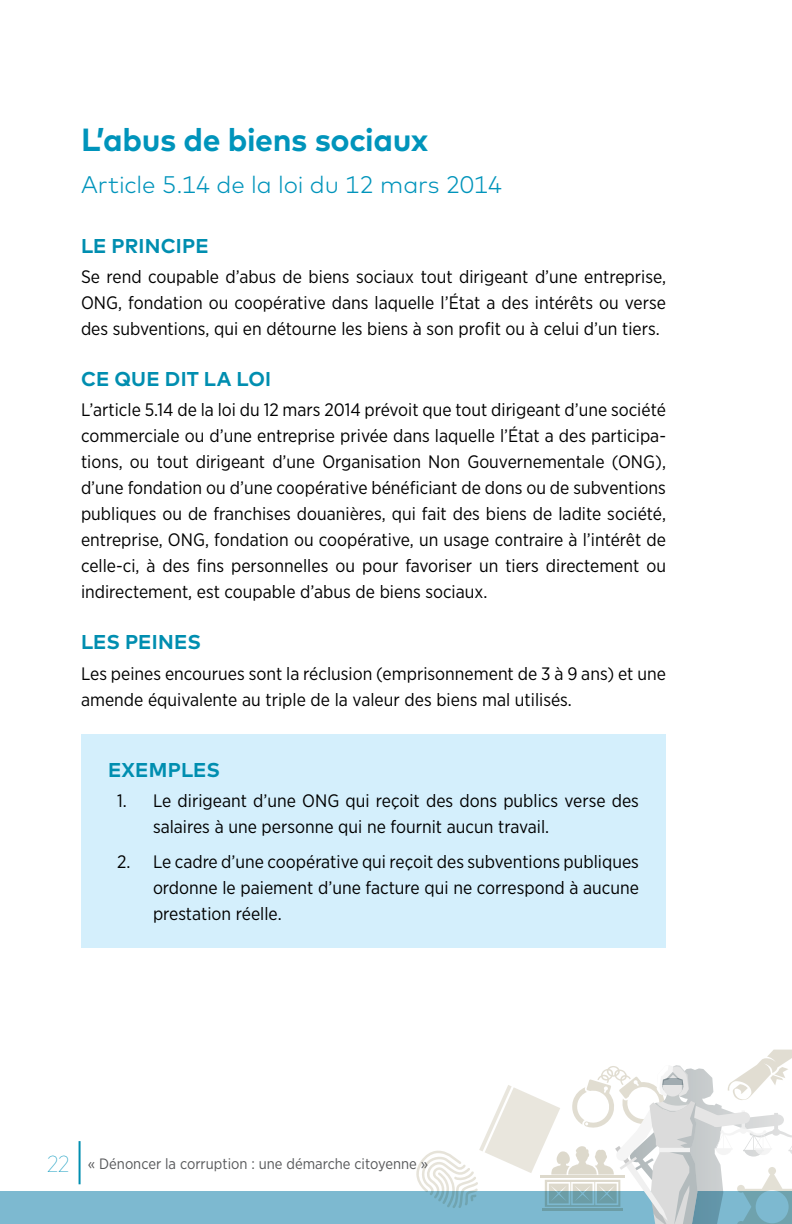
<style>
.page{position:relative;width:792px;height:1224px;background:#fff}
.page>*{position:absolute;margin:0;border:0;box-sizing:border-box;transform-origin:0 0}
.t1{font:700 32px "Mark";letter-spacing:-.015em;color:#0094bb}
.t2{font:300 24px "Mark";letter-spacing:-.005em;color:#0094bb}
.t3{font:700 20px "Mark";letter-spacing:.01em;color:#008eb0}
.t4{font:18px/26px "Gotham Narrow";color:#000;text-align:justify}
.t5{font:15px "Gotham Narrow";color:#58595b}
.s1{font-weight:100;font-size:23px;color:#0094bb}
</style>
<div class="page">
<div style="left:0;top:1191px;width:792px;height:33px;background:#7db9d0"></div>
<svg style="left:416px;top:1050px;width:376px;height:174px"></svg>
<hr style="left:79px;top:1141px;width:2px;height:43px;background:#008eb0">
<div style="left:81px;top:734px;width:585px;height:213px;background:#d4effc"></div>
<h1 class="t1" style="left:81px;top:122px;width:349px">L’abus de biens sociaux</h1>
<h2 class="t2" style="left:81px;top:170px;width:423px">Article 5.14 de la loi du 12 mars 2014</h2>
<p class="t3" style="left:81px;top:234px;width:129px">LE PRINCIPE</p>
<p class="t4" style="left:81px;top:263px;width:587px">Se rend coupable d’abus de biens sociaux tout dirigeant d’une entreprise, ONG, fondation ou coopérative dans laquelle l’État a des intérêts ou verse des subventions, qui en détourne les biens à son profit ou à celui d’un tiers.</p>
<p class="t3" style="left:81px;top:367px;width:192px">CE QUE DIT LA LOI</p>
<p class="t4" style="left:81px;top:397px;width:587px">L’article 5.14 de la loi du 12 mars 2014 prévoit que tout dirigeant d’une société commerciale ou d’une entreprise privée dans laquelle l’État a des participa&shy;tions, ou tout dirigeant d’une Organisation Non Gouvernementale (ONG), d’une fondation ou d’une coopérative bénéficiant de dons ou de subventions publiques ou de franchises douanières, qui fait des biens de ladite société, entreprise, ONG, fondation ou coopérative, un usage contraire à l’intérêt de celle-ci, à des fins personnelles ou pour favoriser un tiers directement ou indirectement, est coupable d’abus de biens sociaux.</p>
<p class="t3" style="left:81px;top:631px;width:122px">LES PEINES</p>
<p class="t4" style="left:81px;top:660px;width:586px">Les peines encourues sont la réclusion (emprisonnement de 3 à 9 ans) et une amende équivalente au triple de la valeur des biens mal utilisés.</p>
<p class="t3" style="left:108px;top:758px;width:114px">EXEMPLES</p>
<p class="t4" style="left:153px;top:788px;width:488px;text-indent:-36px">1. Le dirigeant d’une ONG qui reçoit des dons publics verse des salaires à une personne qui ne fournit aucun travail.</p>
<p class="t4" style="left:153px;top:849px;width:488px;text-indent:-36px">2. Le cadre d’une coopérative qui reçoit des subventions publiques ordonne le paiement d’une facture qui ne correspond à aucune prestation réelle.</p>
<p class="t5" style="left:47px;top:1154px;width:383px"><span class="s1">22</span> « Dénoncer la corruption : une démarche citoyenne »</p>
</div>
